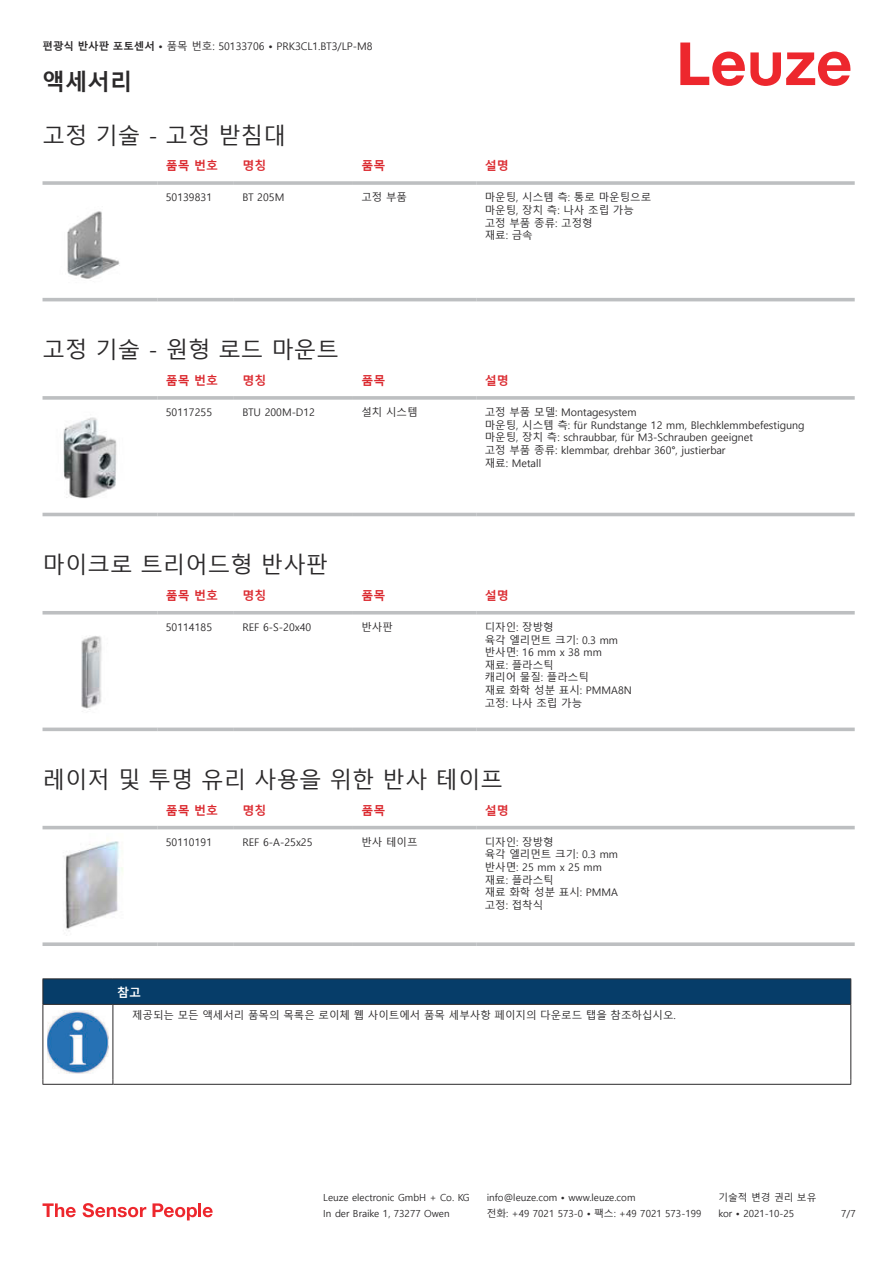
<style>
.page{position:relative;width:893px;height:1263px;background:#fff}
.page>*{position:absolute;margin:0;border:0;box-sizing:border-box;transform-origin:0 0}
.t1{font:22.5px "Malgun Gothic";color:#2b292a}
.t2{font:700 22.5px "Malgun Gothic";color:#2b292a}
.t3{font:700 12px "Malgun Gothic";color:#db2a30}
.t4{font:700 12px "Malgun Gothic";color:#fff}
.t5{font:10.5px/12.6px "Malgun Gothic";color:#2b292a}
.t6{font:9.75px "Malgun Gothic";color:#2b292a}
.s1{font-weight:700}
</style>
<div class="page">
<svg style="left:680px;top:43px;width:170px;height:43px"></svg>
<svg style="left:43px;top:301px;width:812px;height:1px"></svg>
<hr style="left:43px;top:181px;width:114px;height:4px;background:#bdbfc1">
<hr style="left:157px;top:181px;width:77px;height:4px;background:#c8cacb">
<hr style="left:234px;top:181px;width:119px;height:4px;background:#c3c5c6">
<hr style="left:353px;top:181px;width:123px;height:4px;background:#bdbfc1">
<hr style="left:476px;top:181px;width:379px;height:4px;background:#c8cacb">
<hr style="left:43px;top:298px;width:114px;height:3px;background:#bdbfc1">
<hr style="left:157px;top:298px;width:77px;height:3px;background:#bdbfc1">
<hr style="left:234px;top:298px;width:119px;height:3px;background:#bdbfc1">
<hr style="left:353px;top:298px;width:123px;height:3px;background:#bdbfc1">
<hr style="left:476px;top:298px;width:379px;height:3px;background:#bdbfc1">
<img style="left:67px;top:211px;width:53px;height:68px">
<div style="left:43px;top:512px;width:812px;height:5px;background:#ececed"></div>
<svg style="left:43px;top:396px;width:114px;height:4px"></svg>
<svg style="left:157px;top:396px;width:77px;height:4px"></svg>
<svg style="left:234px;top:396px;width:119px;height:4px"></svg>
<svg style="left:353px;top:396px;width:123px;height:4px"></svg>
<svg style="left:476px;top:396px;width:379px;height:4px;background:#c3c5c7"></svg>
<hr style="left:43px;top:513px;width:114px;height:3px;background:#bdbfc1">
<hr style="left:157px;top:513px;width:77px;height:3px;background:#bdbfc1">
<hr style="left:234px;top:513px;width:119px;height:3px;background:#bdbfc1">
<hr style="left:353px;top:513px;width:123px;height:3px;background:#bdbfc1">
<hr style="left:476px;top:513px;width:379px;height:3px;background:#bdbfc1">
<img style="left:63px;top:417px;width:54px;height:82px">
<svg style="left:43px;top:614px;width:812px;height:118px"></svg>
<hr style="left:43px;top:611px;width:114px;height:3px;background:#bdbfc1">
<hr style="left:157px;top:611px;width:77px;height:3px;background:#bdbfc1">
<hr style="left:234px;top:611px;width:119px;height:3px;background:#bdbfc1">
<hr style="left:353px;top:611px;width:123px;height:3px;background:#bdbfc1">
<hr style="left:476px;top:611px;width:379px;height:3px;background:#bdbfc1">
<svg style="left:43px;top:727px;width:114px;height:4px"></svg>
<svg style="left:157px;top:727px;width:77px;height:4px"></svg>
<svg style="left:234px;top:727px;width:119px;height:4px"></svg>
<svg style="left:353px;top:727px;width:123px;height:4px"></svg>
<svg style="left:476px;top:727px;width:379px;height:4px;background:#c6c8c9"></svg>
<img style="left:65px;top:619px;width:53px;height:106px">
<svg style="left:43px;top:825px;width:812px;height:5px;fill:#efeff0"></svg>
<hr style="left:43px;top:826px;width:114px;height:3px;background:#bdbfc1">
<hr style="left:157px;top:826px;width:77px;height:3px;background:#bdbfc1">
<hr style="left:234px;top:826px;width:119px;height:3px;background:#bdbfc1">
<hr style="left:353px;top:826px;width:123px;height:3px;background:#bdbfc1">
<hr style="left:476px;top:826px;width:379px;height:3px;background:#bdbfc1">
<svg style="left:43px;top:942px;width:114px;height:4px"></svg>
<svg style="left:157px;top:942px;width:77px;height:4px"></svg>
<svg style="left:234px;top:942px;width:119px;height:4px"></svg>
<svg style="left:353px;top:942px;width:123px;height:4px"></svg>
<svg style="left:476px;top:942px;width:379px;height:4px;background:#c4c5c7"></svg>
<img style="left:65px;top:840px;width:58px;height:89px">
<svg style="left:44px;top:1005px;width:806px;height:79px"></svg>
<hr style="left:43px;top:978px;width:70px;height:1px;background:#2b292a">
<hr style="left:43px;top:1004px;width:70px;height:1px;background:#2b292a">
<hr style="left:113px;top:978px;width:738px;height:1px;background:#2b292a">
<div style="left:43px;top:979px;width:808px;height:25px;background:#063d69"></div>
<hr style="left:113px;top:1004px;width:738px;height:1px;background:#2b292a">
<hr style="left:43px;top:1005px;width:1px;height:75px;background:#2b292a">
<hr style="left:113px;top:1005px;width:1px;height:75px;background:#2b292a">
<hr style="left:850px;top:1005px;width:1px;height:75px;background:#2b292a">
<hr style="left:43px;top:1084px;width:70px;height:1px;background:#2b292a">
<hr style="left:113px;top:1084px;width:738px;height:1px;background:#2b292a">
<img style="left:47px;top:1011px;width:61px;height:62px">
<div style="left:115px;top:1005px;width:734px;height:20px;background:#fff"></div>
<svg style="left:43px;top:1203px;width:33px;height:14px"></svg>
<svg style="left:83px;top:1203px;width:63px;height:14px"></svg>
<svg style="left:153px;top:1203px;width:44px;height:17px"></svg>
<hr style="left:198px;top:1203px;width:3px;height:14px;background:#ed272d">
<svg style="left:203px;top:1207px;width:10px;height:10px"></svg>
<p class="t5" style="left:43px;top:40px;width:331px"><span class="s1">편광식 반사판 포토센서 •</span> 품목 번호: 50133706 <span class="s1">•</span> PRK3CL1.BT3/LP-M8</p>
<h1 class="t2" style="left:43px;top:69px;width:91px">액세서리</h1>
<h1 class="t1" style="left:43px;top:123px;width:245px">고정 기술 - 고정 받침대</h1>
<p class="t3" style="left:166px;top:159px;width:54px">품목 번호</p>
<p class="t3" style="left:242px;top:159px;width:25px">명칭</p>
<p class="t3" style="left:361px;top:159px;width:25px">품목</p>
<p class="t3" style="left:485px;top:159px;width:25px">설명</p>
<p class="t5" style="left:166px;top:191px;width:48px">50139831</p>
<p class="t5" style="left:242px;top:191px;width:43px">BT 205M</p>
<p class="t5" style="left:361px;top:191px;width:47px">고정 부품</p>
<p class="t5" style="left:485px;top:191px;width:168px">마운팅, 시스템 측: 통로 마운팅으로 마운팅, 장치 측: 나사 조립 가능 고정 부품 종류: 고정형<br>재료: 금속</p>
<h1 class="t1" style="left:43px;top:337px;width:298px">고정 기술 - 원형 로드 마운트</h1>
<p class="t3" style="left:166px;top:374px;width:54px">품목 번호</p>
<p class="t3" style="left:242px;top:374px;width:25px">명칭</p>
<p class="t3" style="left:361px;top:374px;width:25px">품목</p>
<p class="t3" style="left:485px;top:374px;width:25px">설명</p>
<p class="t5" style="left:166px;top:406px;width:48px">50117255</p>
<p class="t5" style="left:242px;top:406px;width:74px">BTU 200M-D12</p>
<p class="t5" style="left:361px;top:406px;width:58px">설치 시스템</p>
<p class="t5" style="left:485px;top:406px;width:321px">고정 부품 모델: Montagesystem<br>마운팅, 시스템 측: für Rundstange 12 mm, Blechklemmbefestigung 마운팅, 장치 측: schraubbar, für M3-Schrauben geeignet<br>고정 부품 종류: klemmbar, drehbar 360°, justierbar<br>재료: Metall</p>
<h1 class="t1" style="left:43px;top:552px;width:287px">마이크로 트리어드형 반사판</h1>
<p class="t3" style="left:166px;top:589px;width:54px">품목 번호</p>
<p class="t3" style="left:242px;top:589px;width:25px">명칭</p>
<p class="t3" style="left:361px;top:589px;width:25px">품목</p>
<p class="t3" style="left:485px;top:589px;width:25px">설명</p>
<p class="t5" style="left:166px;top:621px;width:48px">50114185</p>
<p class="t5" style="left:242px;top:621px;width:70px">REF 6-S-20x40</p>
<p class="t5" style="left:361px;top:621px;width:33px">반사판</p>
<p class="t5" style="left:485px;top:621px;width:149px">디자인: 장방형<br>육각 엘리먼트 크기: 0.3 mm 반사면: 16 mm x 38 mm<br>재료: 플라스틱<br>캐리어 물질: 플라스틱<br>재료 화학 성분 표시: PMMA8N 고정: 나사 조립 가능</p>
<h1 class="t1" style="left:43px;top:767px;width:462px">레이저 및 투명 유리 사용을 위한 반사 테이프</h1>
<p class="t3" style="left:166px;top:803px;width:54px">품목 번호</p>
<p class="t3" style="left:242px;top:803px;width:25px">명칭</p>
<p class="t3" style="left:361px;top:803px;width:25px">품목</p>
<p class="t3" style="left:485px;top:803px;width:25px">설명</p>
<p class="t5" style="left:166px;top:836px;width:48px">50110191</p>
<p class="t5" style="left:242px;top:836px;width:72px">REF 6-A-25x25</p>
<p class="t5" style="left:361px;top:836px;width:58px">반사 테이프</p>
<p class="t5" style="left:485px;top:836px;width:135px">디자인: 장방형<br>육각 엘리먼트 크기: 0.3 mm 반사면: 25 mm x 25 mm 재료: 플라스틱<br>재료 화학 성분 표시: PMMA 고정: 접착식</p>
<p class="t4" style="left:117px;top:985px;width:25px">참고</p>
<p class="t5" style="left:132px;top:1009px;width:545px">제공되는 모든 액세서리 품목의 목록은 로이체 웹 사이트에서 품목 세부사항 페이지의 다운로드 탭을 참조하십시오.</p>
<p class="t6" style="left:323px;top:1192px;width:148px">Leuze electronic GmbH + Co. KG</p>
<p class="t6" style="left:487px;top:1192px;width:150px">info@leuze.com • www.leuze.com</p>
<p class="t6" style="left:718px;top:1192px;width:100px">기술적 변경 권리 보유</p>
<p class="t6" style="left:323px;top:1208px;width:128px">In der Braike 1, 73277 Owen</p>
<p class="t6" style="left:487px;top:1208px;width:216px">전화: +49 7021 573-0 • 팩스: +49 7021 573-199</p>
<p class="t6" style="left:718px;top:1208px;width:77px">kor • 2021-10-25</p>
<p class="t6" style="left:841px;top:1208px;width:16px">7 /7</p>
</div>
